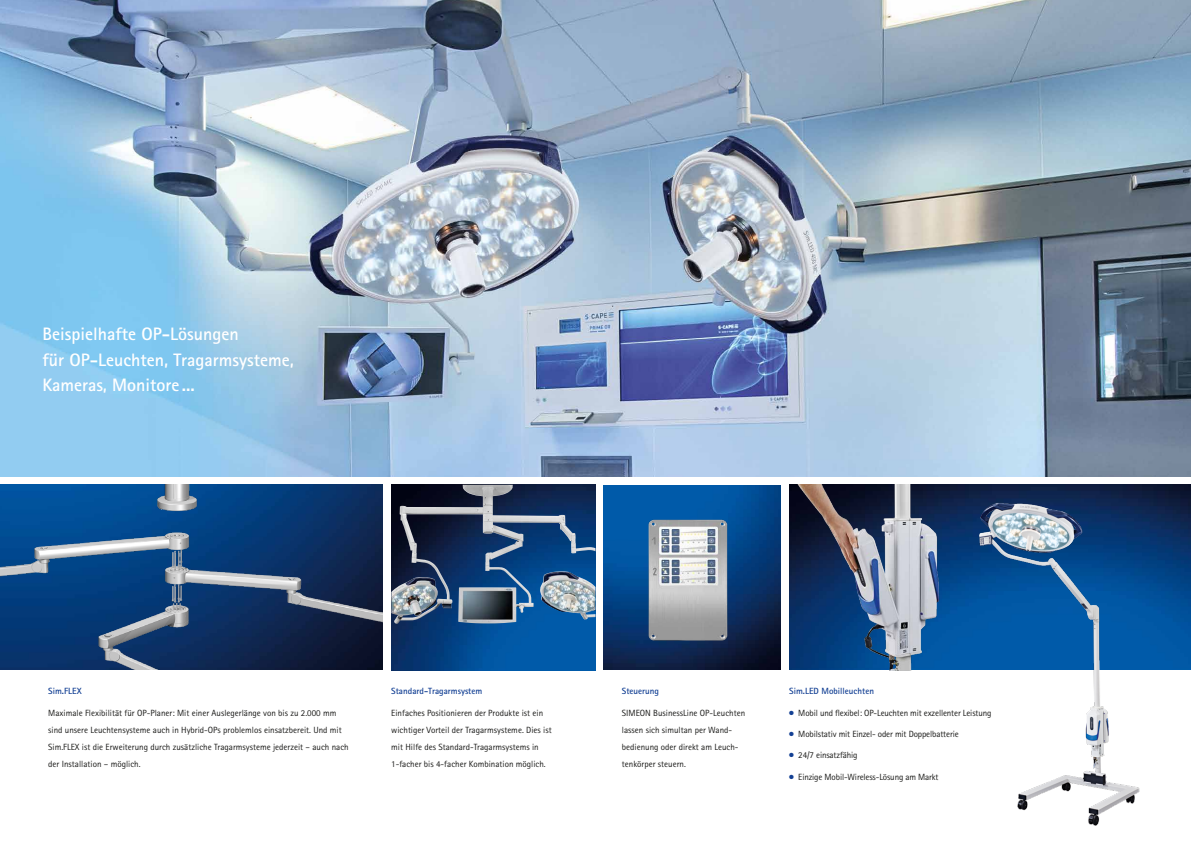
<style>
.page{position:relative;width:1191px;height:842px;background:#fff}
.page>*{position:absolute;margin:0;border:0;box-sizing:border-box;transform-origin:0 0}
.t1{font:700 18px/25.5px "Rotis Sans Serif Std";color:#fff}
.t2{font:9px/17px "Rotis Sans Serif Std";color:#1a1a18}
.t3{font:700 9px "Rotis Sans Serif Std";color:#134094}
.s1{color:#134094}
</style>
<div class="page">
<img style="left:0;top:0;width:1191px;height:476px">
<img style="left:0;top:485px;width:383px;height:185px">
<img style="left:789px;top:485px;width:402px;height:185px">
<img style="left:790px;top:485px;width:169px;height:185px">
<img style="left:603px;top:485px;width:177px;height:185px">
<img style="left:643px;top:516px;width:88px;height:131px">
<img style="left:968px;top:484px;width:175px;height:342px">
<img style="left:391px;top:485px;width:204px;height:185px">
<img style="left:391px;top:485px;width:92px;height:139px">
<h1 class="t1" style="left:43px;top:321px;width:253px">Beispielhafte OP-Lösungen<br>für OP-Leuchten, Tragarmsysteme,<br>Kameras, Monitore ...</h1>
<p class="t3" style="left:48px;top:685px;width:35px">Sim.FLEX</p>
<p class="t2" style="left:48px;top:704px;width:302px">Maximale Flexibilität für OP-Planer: Mit einer Auslegerlänge von bis zu 2.000 mm sind unsere Leuchtensysteme auch in Hybrid-OPs problemlos einsatzbereit. Und mit Sim.FLEX ist die Erweiterung durch zusätzliche Tragarmsysteme jederzeit – auch nach der Installation – möglich.</p>
<p class="t3" style="left:391px;top:685px;width:92px">Standard-Tragarmsystem</p>
<p class="t2" style="left:391px;top:704px;width:162px">Einfaches Positionieren der Produkte ist ein wichtiger Vorteil der Tragarmsysteme. Dies ist mit Hilfe des Standard-Tragarmsystems in 1-facher bis 4-facher Kombination möglich.</p>
<p class="t3" style="left:622px;top:685px;width:39px">Steuerung</p>
<p class="t2" style="left:622px;top:704px;width:125px">SIMEON BusinessLine OP-Leuchten lassen sich simultan per Wand&shy;bedienung oder direkt am Leuch&shy;tenkörper steuern.</p>
<p class="t3" style="left:789px;top:685px;width:86px">Sim.LED Mobilleuchten</p>
<p class="t2" style="left:789px;top:704px;width:204px"><span class="s1">●</span> Mobil und flexibel: OP-Leuchten mit exzellenter Leistung</p>
<p class="t2" style="left:789px;top:725px;width:171px"><span class="s1">●</span> Mobilstativ mit Einzel- oder mit Doppelbatterie</p>
<p class="t2" style="left:789px;top:747px;width:70px"><span class="s1">●</span> 24/7 einsatzfähig</p>
<p class="t2" style="left:789px;top:769px;width:151px"><span class="s1">●</span> Einzige Mobil-Wireless-Lösung am Markt</p>
</div>
